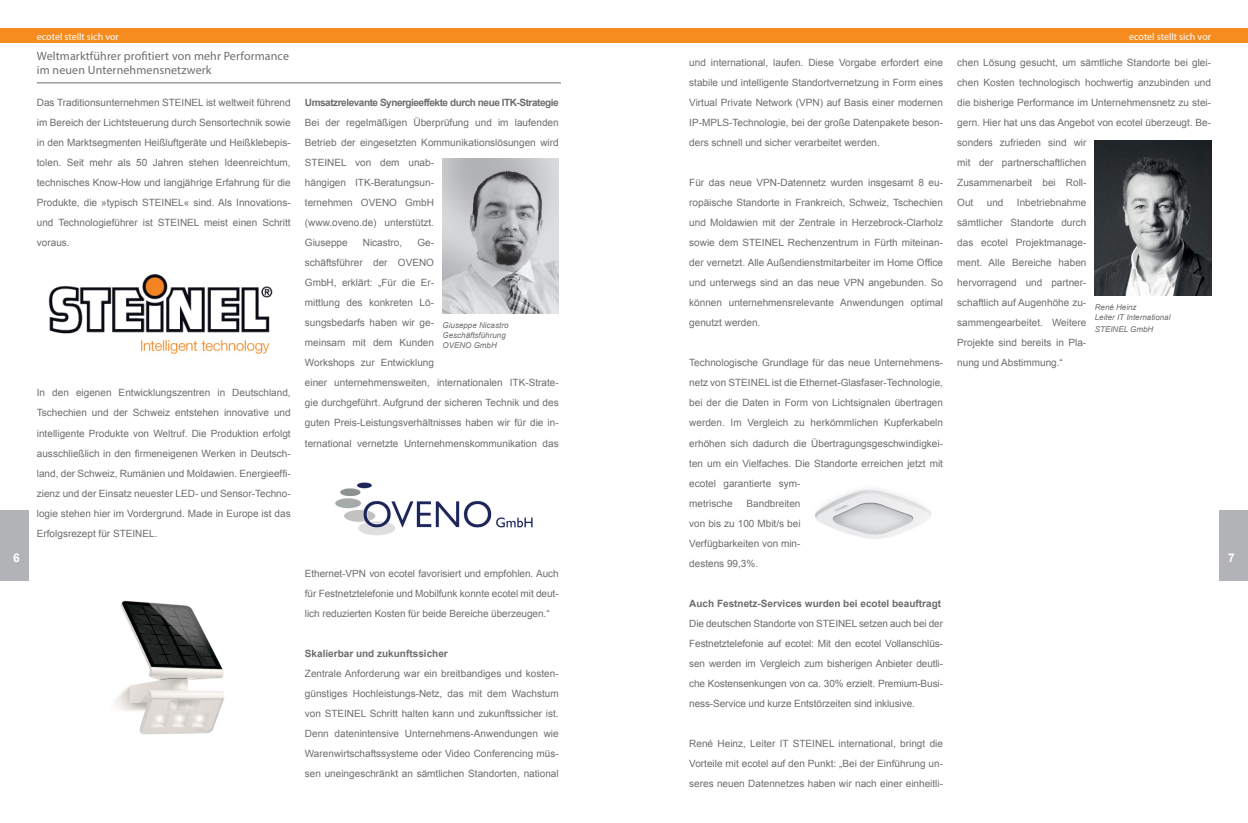
<style>
.page{position:relative;width:1248px;height:823px;background:#fff}
.page>*{position:absolute;margin:0;border:0;box-sizing:border-box;transform-origin:0 0}
.t1{font:12px/14px "Myriad Pro";letter-spacing:.01em;color:#6c6d70}
.t2{font:700 12px "Arial";color:#fff}
.t3{font:10px/20px "Arial";color:#6c6d70;text-align:justify}
.t4{font:700 10px "Arial";color:#6c6d70}
.t5{font:700 10px "Arial";letter-spacing:-.045em;color:#6c6d70}
.t6{font:10px "Myriad Pro";color:#fff}
.t7{font:italic 8px/10px "Arial";color:#6c6d70}
</style>
<div class="page">
<div style="left:0;top:28px;width:624px;height:15px;background:#f68b1f"></div>
<div style="left:624px;top:28px;width:623px;height:15px;background:#f68b1f"></div>
<div style="left:0;top:510px;width:28px;height:71px;background:#b2b3b7"></div>
<div style="left:1219px;top:510px;width:28px;height:71px;background:#b2b3b7"></div>
<img style="left:1094px;top:140px;width:116px;height:155px">
<img style="left:48px;top:274px;width:225px;height:80px">
<img style="left:115px;top:600px;width:109px;height:135px">
<hr style="left:37px;top:83px;width:524px;height:1px;background:#6c6d70">
<img style="left:815px;top:489px;width:116px;height:50px">
<img style="left:442px;top:158px;width:116px;height:155px">
<img style="left:335px;top:482px;width:198px;height:53px">
<p class="t6" style="left:37px;top:30px;width:83px">ecotel stellt sich vor</p>
<p class="t6" style="left:1128px;top:30px;width:83px">ecotel stellt sich vor</p>
<p class="t1" style="left:37px;top:49px;width:254px">Weltmarktführer profitiert von mehr Performance im neuen Unternehmensnetzwerk</p>
<p class="t3" style="left:689px;top:53px;width:255px">und international, laufen. Diese Vorgabe erfordert eine stabile und intelligente Standortvernetzung in Form eines Virtual Private Network (VPN) auf Basis einer modernen IP-MPLS-Technologie, bei der große Datenpakete beson&shy;ders schnell und sicher verarbeitet werden.</p>
<p class="t3" style="left:689px;top:173px;width:255px">Für das neue VPN-Datennetz wurden insgesamt 8 eu&shy;ropäische Standorte in Frankreich, Schweiz, Tschechien und Moldawien mit der Zentrale in Herzebrock-Clarholz sowie dem STEINEL Rechenzentrum in Fürth miteinan&shy;der vernetzt. Alle Außendienstmitarbeiter im Home Office und unterwegs sind an das neue VPN angebunden. So können unternehmensrelevante Anwendungen optimal genutzt werden.</p>
<p class="t3" style="left:689px;top:353px;width:255px;text-align:left">Technologische Grundlage für das neue Unternehmens&shy;netz von STEINEL ist die Ethernet-Glasfaser-Technologie, bei der die Daten in Form von Lichtsignalen übertragen werden. Im Vergleich zu herkömmlichen Kupferkabeln erhöhen sich dadurch die Übertragungsgeschwindigkei&shy;ten um ein Vielfaches. Die Standorte erreichen jetzt mit ecotel garantierte sym-<br>metrische</p>
<p class="t3" style="left:957px;top:53px;width:255px;text-align:left">chen Lösung gesucht, um sämtliche Standorte bei glei&shy;chen Kosten technologisch hochwertig anzubinden und die bisherige Performance im Unternehmensnetz zu stei&shy;gern. Hier hat uns das Angebot von ecotel überzeugt. Be&shy;sonders zufrieden sind wir<br>mit der partnerschaftlichen<br>Zusammenarbeit bei Roll-<br>Out</p>
<p class="t5" style="left:305px;top:96px;width:255px">Umsatzrelevante Synergieeffekte durch neue ITK-Strategie</p>
<p class="t3" style="left:305px;top:113px;width:255px;text-align:left">Bei der regelmäßigen Überprüfung und im laufenden<br>Betrieb der eingesetzten Kommunikationslösungen wird<br>STEINEL von dem unab-<br>hängigen ITK-Beratungsun-<br>ternehmen OVENO GmbH<br>(www.oveno.de) unterstützt.<br>Giuseppe</p>
<p class="t3" style="left:37px;top:93px;width:255px">Das Traditionsunternehmen STEINEL ist weltweit führend im Bereich der Lichtsteuerung durch Sensortechnik sowie in den Marktsegmenten Heißluftgeräte und Heißklebepis&shy;tolen. Seit mehr als 50 Jahren stehen Ideenreichtum, technisches Know-How und langjährige Erfahrung für die Produkte, die »typisch STEINEL« sind. Als Innovations&shy;und Technologieführer ist STEINEL meist einen Schritt voraus.</p>
<p class="t3" style="left:957px;top:193px;width:131px;text-indent:60px">Inbetriebnahme sämtlicher Standorte durch das ecotel Projektmanage&shy;ment. Alle Bereiche haben hervorragend und partner&shy;schaftlich auf Augenhöhe zu&shy;sammengearbeitet. Weitere Projekte sind bereits in Pla&shy;nung und Abstimmung.“</p>
<p class="t3" style="left:986px;top:193px;width:18px">und</p>
<p class="t3" style="left:305px;top:233px;width:255px;text-align:left;text-indent:112px">Ge-<br>schäftsführer der OVENO<br>GmbH, erklärt: „Für die Er-<br>mittlung des konkreten Lö-<br>sungsbedarfs haben wir ge-<br>meinsam mit dem Kunden<br>Workshops zur Entwicklung<br>einer unternehmensweiten, internationalen ITK-Strate&shy;gie durchgeführt. Aufgrund der sicheren Technik und des guten Preis-Leistungsverhältnisses haben wir für die in&shy;ternational vernetzte Unternehmenskommunikation das</p>
<p class="t3" style="left:363px;top:233px;width:41px">Nicastro,</p>
<p class="t7" style="left:1094px;top:302px;width:77px">René Heinz<br>Leiter IT International</p>
<p class="t7" style="left:1094px;top:324px;width:60px">STEINEL GmbH</p>
<p class="t7" style="left:442px;top:319px;width:67px">Giuseppe Nicastro<br>Geschäftsführung<br>OVENO GmbH</p>
<p class="t3" style="left:37px;top:383px;width:255px">In den eigenen Entwicklungszentren in Deutschland, Tschechien und der Schweiz entstehen innovative und intelligente Produkte von Weltruf. Die Produktion erfolgt ausschließlich in den firmeneigenen Werken in Deutsch&shy;land, der Schweiz, Rumänien und Moldawien. Energieeffi&shy;zienz und der Einsatz neuester LED- und Sensor-Techno&shy;logie stehen hier im Vordergrund. Made in Europe ist das Erfolgsrezept für STEINEL.</p>
<p class="t3" style="left:689px;top:493px;width:113px;text-indent:57px">Bandbreiten von bis zu 100 Mbit/s bei Verfügbarkeiten von min&shy;destens 99,3%.</p>
<p class="t4" style="left:689px;top:596px;width:253px">Auch Festnetz-Services wurden bei ecotel beauftragt</p>
<p class="t3" style="left:689px;top:613px;width:255px">Die deutschen Standorte von STEINEL setzen auch bei der Festnetztelefonie auf ecotel: Mit den ecotel Vollanschlüs&shy;sen werden im Vergleich zum bisherigen Anbieter deutli&shy;che Kostensenkungen von ca. 30% erzielt. Premium-Busi&shy;ness-Service und kurze Entstörzeiten sind inklusive.</p>
<p class="t3" style="left:689px;top:733px;width:255px">René Heinz, Leiter IT STEINEL international, bringt die Vorteile mit ecotel auf den Punkt: „Bei der Einführung un&shy;seres neuen Datennetzes haben wir nach einer einheitli-</p>
<p class="t2" style="left:13px;top:549px;width:8px">6</p>
<p class="t2" style="left:1227px;top:549px;width:8px">7</p>
<p class="t3" style="left:305px;top:563px;width:255px">Ethernet-VPN von ecotel favorisiert und empfohlen. Auch für Festnetztelefonie und Mobilfunk konnte ecotel mit deut&shy;lich reduzierten Kosten für beide Bereiche überzeugen.“</p>
<p class="t4" style="left:305px;top:646px;width:144px">Skalierbar und zukunftssicher</p>
<p class="t3" style="left:305px;top:663px;width:255px">Zentrale Anforderung war ein breitbandiges und kosten&shy;günstiges Hochleistungs-Netz, das mit dem Wachstum von STEINEL Schritt halten kann und zukunftssicher ist.<br>Denn datenintensive Unternehmens-Anwendungen wie Warenwirtschaftssysteme oder Video Conferencing müs&shy;sen uneingeschränkt an sämtlichen Standorten, national</p>
</div>
